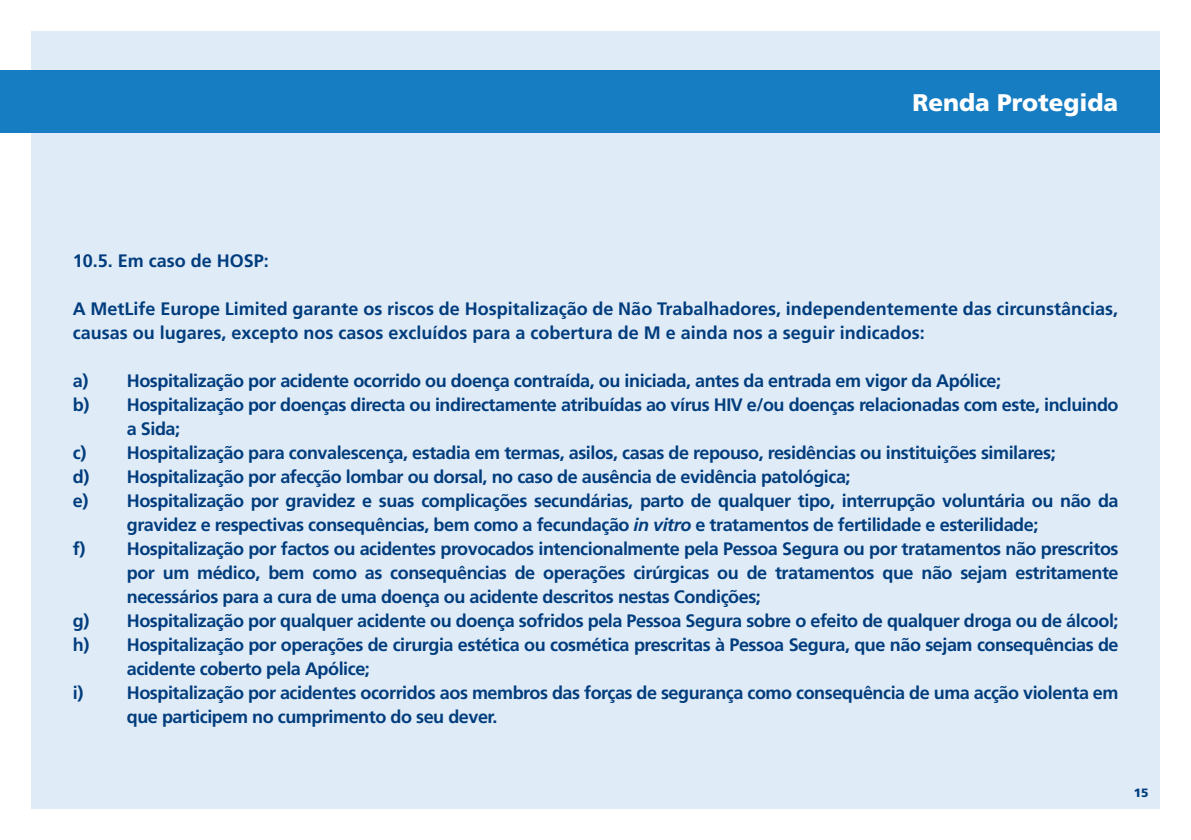
<style>
.page{position:relative;width:1191px;height:840px;background:#fff}
.page>*{position:absolute;margin:0;border:0;box-sizing:border-box;transform-origin:0 0}
.t1{font:900 24px "Frutiger PP Std";color:#fff}
.MetLifeTexto{font:700 18px/24px "Frutiger PP Std";letter-spacing:-.025em;color:#013d7d}
.MetLifeTexto-2{font:700 18px/24px "Frutiger PP Std";color:#013d7d}
.t2{font:900 12px "Frutiger PP Std";color:#013d7d}
.s1{font-family:"Frutiger LT Std";font-style:italic}
</style>
<div class="page">
<div style="left:31px;top:31px;width:1128px;height:777px;background:#dfebf7"></div>
<div style="left:0;top:70px;width:1159px;height:62px;background:#177dc2"></div>
<p class="t1" style="left:912px;top:88px;width:207px">Renda Protegida</p>
<p class="MetLifeTexto-2" style="left:73px;top:248px;width:198px">10.5. Em caso de HOSP:</p>
<p class="MetLifeTexto-2" style="left:73px;top:296px;width:1046px">A MetLife Europe Limited garante os riscos de Hospitalização de Não Trabalhadores, independentemente das circunstâncias, causas ou lugares, excepto nos casos excluídos para a cobertura de M e ainda nos a seguir indicados:</p>
<p class="MetLifeTexto" style="left:73px;top:368px;width:930px">a) Hospitalização por acidente ocorrido ou doença contraída, ou iniciada, antes da entrada em vigor da Apólice;</p>
<p class="MetLifeTexto" style="left:127px;top:392px;width:993px;text-indent:-54px">b) Hospitalização por doenças directa ou indirectamente atribuídas ao vírus HIV e/ou doenças relacionadas com este, incluindo a Sida;</p>
<p class="MetLifeTexto" style="left:73px;top:440px;width:984px">c) Hospitalização para convalescença, estadia em termas, asilos, casas de repouso, residências ou instituições similares;</p>
<p class="MetLifeTexto" style="left:73px;top:464px;width:779px">d) Hospitalização por afecção lombar ou dorsal, no caso de ausência de evidência patológica;</p>
<p class="MetLifeTexto" style="left:127px;top:488px;width:993px;text-indent:-54px">e) Hospitalização por gravidez e suas complicações secundárias, parto de qualquer tipo, interrupção voluntária ou não da gravidez e respectivas consequências, bem como a fecundação <span class="s1">in vitro</span> e tratamentos de fertilidade e esterilidade;</p>
<p class="MetLifeTexto" style="left:127px;top:536px;width:993px;text-align:justify;text-indent:-54px">f) Hospitalização por factos ou acidentes provocados intencionalmente pela Pessoa Segura ou por tratamentos não prescritos por um médico, bem como as consequências de operações cirúrgicas ou de tratamentos que não sejam estritamente necessários para a cura de uma doença ou acidente descritos nestas Condições;</p>
<p class="MetLifeTexto" style="left:73px;top:608px;width:1047px">g) Hospitalização por qualquer acidente ou doença sofridos pela Pessoa Segura sobre o efeito de qualquer droga ou de álcool;</p>
<p class="MetLifeTexto" style="left:127px;top:632px;width:993px;text-indent:-54px">h) Hospitalização por operações de cirurgia estética ou cosmética prescritas à Pessoa Segura, que não sejam consequências de acidente coberto pela Apólice;</p>
<p class="MetLifeTexto" style="left:73px;top:680px;width:12px">i)</p>
<p class="MetLifeTexto" style="left:127px;top:680px;width:993px">Hospitalização por acidentes ocorridos aos membros das forças de segurança como consequência de uma acção violenta em que participem no cumprimento do seu dever.</p>
<p class="t2" style="left:1133px;top:784px;width:16px">15</p>
</div>
